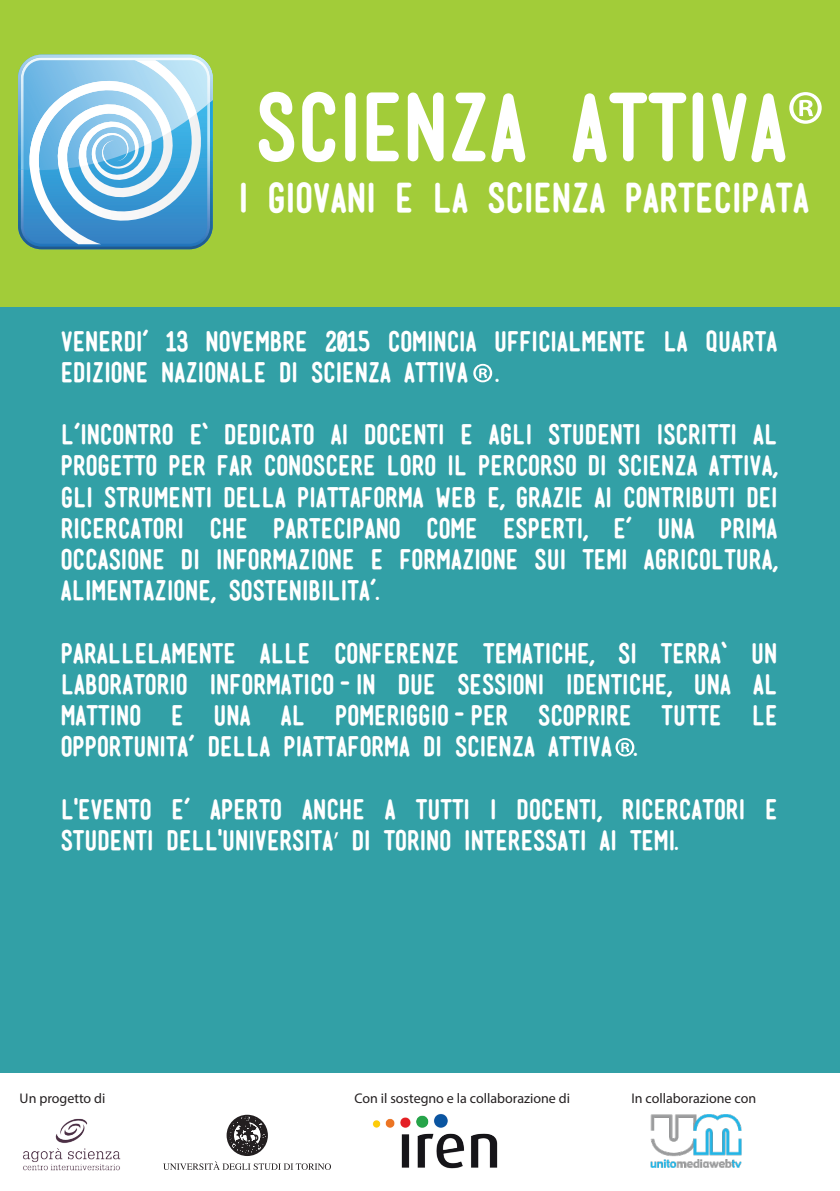
<style>
.page{position:relative;width:840px;height:1191px;background:#fff}
.page>*{position:absolute;margin:0;border:0;box-sizing:border-box;transform-origin:0 0}
.t1{font:700 88px "Mensch";color:#fff}
.t2{font:56px "Myriad Pro";color:#fff}
.t3{font:700 38.2px "Mensch";color:#fff}
.t4{font:700 26px/31.2px "Mensch";color:#fff}
.t5{font:14px "Myriad Pro";color:#231f20}
.s1{font-family:"Myriad Pro";font-weight:400;font-size:96px}
.s2{font-family:"Myriad Pro";font-weight:400}
</style>
<div class="page">
<div style="left:0;top:0;width:839px;height:1072px;background:#32a0a6"></div>
<div style="left:0;top:0;width:839px;height:306px;background:#a2cc39"></div>
<svg style="left:18px;top:55px;width:195px;height:194px;background:#89c0e1"></svg>
<img style="left:23px;top:1118px;width:98px;height:53px">
<svg style="left:163px;top:1115px;width:168px;height:54px"></svg>
<img style="left:372px;top:1114px;width:126px;height:55px">
<img style="left:650px;top:1114px;width:92px;height:54px">
<h1 class="t1" style="left:255px;top:94px;width:571px">SCIENZA ATTIVA<span class="s1">®</span></h1>
<h3 class="t3" style="left:239px;top:184px;width:571px">I GIOVANI E LA SCIENZA PARTECIPATA</h3>
<p class="t4" style="left:61px;top:328px;width:718px">VENERDI’ 13 NOVEMBRE 2015 COMINCIA UFFICIALMENTE LA QUARTA<br>EDIZIONE NAZIONALE DI SCIENZA ATTIVA .</p>
<h2 class="t2" style="left:470px;top:349px;width:25px">®</h2>
<p class="t4" style="left:61px;top:422px;width:718px;text-align:justify">L’INCONTRO E‘ DEDICATO AI DOCENTI E AGLI STUDENTI ISCRITTI AL PROGETTO PER FAR CONOSCERE LORO IL PERCORSO DI SCIENZA ATTIVA, GLI STRUMENTI DELLA PIATTAFORMA WEB E, GRAZIE AI CONTRIBUTI DEI RICERCATORI CHE PARTECIPANO COME ESPERTI, E’ UNA PRIMA OCCASIONE DI INFORMAZIONE E FORMAZIONE SUI TEMI AGRICOLTURA, ALIMENTAZIONE, SOSTENIBILITA’.</p>
<p class="t4" style="left:61px;top:640px;width:717px;text-align:justify">PARALLELAMENTE ALLE CONFERENZE TEMATICHE, SI TERRA‘ UN LABORATORIO INFORMATICO-IN DUE SESSIONI IDENTICHE, UNA AL MATTINO E UNA AL POMERIGGIO-PER SCOPRIRE TUTTE LE OPPORTUNITA’ DELLA PIATTAFORMA DI SCIENZA ATTIVA .</p>
<h2 class="t2" style="left:613px;top:723px;width:25px">®</h2>
<p class="t4" style="left:61px;top:796px;width:718px">L'EVENTO E’ APERTO ANCHE A TUTTI I DOCENTI, RICERCATORI E<br>STUDENTI DELL'UNIVERSITA<span class="s2">’</span> DI TORINO INTERESSATI AI TEMI.</p>
<p class="t5" style="left:20px;top:1090px;width:87px">Un progetto di</p>
<p class="t5" style="left:354px;top:1090px;width:217px">Con il sostegno e la collaborazione di</p>
<p class="t5" style="left:631px;top:1090px;width:126px">In collaborazione con</p>
</div>
